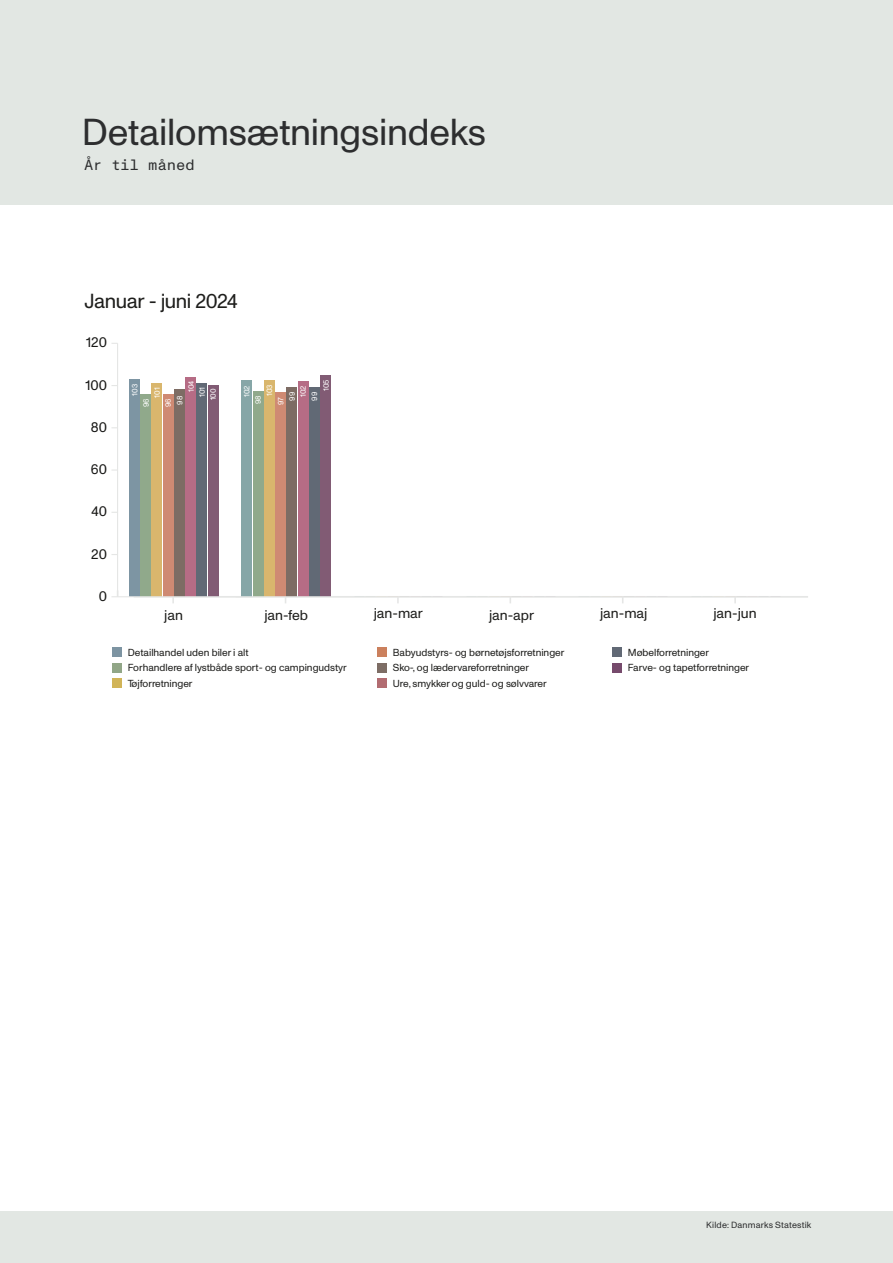
<style>
.page{position:relative;width:893px;height:1263px;background:#fff}
.page>*{position:absolute;margin:0;border:0;box-sizing:border-box;transform-origin:0 0}
.t1{font:37.5px "Monument Grotesk";letter-spacing:-.005em;color:#2d2e2f}
.t2{font:20.4px "Monument Grotesk";letter-spacing:-.02em;color:#1e1e1c}
.t3{font:15px "Monument Grotesk Mono";color:#2d2e2f}
.t4{font:14.1px "Monument Grotesk";color:#1e1e1c}
.t5{font:14.1px "Monument Grotesk";color:#181816}
.t6{font:10.2px/15.8px "Monument Grotesk";color:#1e1e1c}
.t7{font:9px "Monument Grotesk";letter-spacing:.02em;color:#2d2e2f}
.t8{font:7.8px "Monument Grotesk";letter-spacing:.005em;color:#fff}
</style>
<div class="page">
<div style="left:0;top:1212px;width:893px;height:51px;background:#e2e7e3"></div>
<div style="left:0;top:0;width:893px;height:204px;background:#e2e7e3"></div>
<svg style="left:172px;top:597px;width:2px;height:6px"></svg>
<svg style="left:397px;top:597px;width:2px;height:6px"></svg>
<svg style="left:734px;top:597px;width:2px;height:6px"></svg>
<hr style="left:117px;top:343px;width:1px;height:254px;background:#e5e6e5">
<div style="left:208px;top:385px;width:10px;height:212px;background:#815b74"></div>
<div style="left:320px;top:375px;width:11px;height:222px;background:#815b74"></div>
<div style="left:197px;top:383px;width:10px;height:214px;background:#616975"></div>
<div style="left:309px;top:388px;width:10px;height:209px;background:#616975"></div>
<div style="left:186px;top:377px;width:10px;height:220px;background:#b66c85"></div>
<div style="left:298px;top:381px;width:10px;height:216px;background:#b66c85"></div>
<div style="left:174px;top:390px;width:10px;height:207px;background:#7d6c64"></div>
<div style="left:287px;top:387px;width:10px;height:210px;background:#7d6c64"></div>
<div style="left:163px;top:394px;width:10px;height:203px;background:#cf8a73"></div>
<div style="left:275px;top:392px;width:11px;height:205px;background:#cf8a73"></div>
<div style="left:152px;top:383px;width:10px;height:214px;background:#d9b66d"></div>
<div style="left:264px;top:380px;width:10px;height:217px;background:#d9b66d"></div>
<div style="left:141px;top:394px;width:10px;height:203px;background:#90a98b"></div>
<div style="left:253px;top:391px;width:10px;height:206px;background:#90a98b"></div>
<div style="left:129px;top:379px;width:10px;height:218px;background:#7d95a3"></div>
<div style="left:242px;top:381px;width:10px;height:216px;background:#86a6a7"></div>
<div style="left:112px;top:647px;width:10px;height:10px;background:#7d94a2"></div>
<div style="left:377px;top:647px;width:10px;height:10px;background:#cb805d"></div>
<div style="left:377px;top:663px;width:10px;height:10px;background:#7d6d65"></div>
<div style="left:377px;top:678px;width:10px;height:10px;background:#b26c71"></div>
<div style="left:612px;top:647px;width:10px;height:10px;background:#616975"></div>
<div style="left:112px;top:663px;width:10px;height:10px;background:#91a687"></div>
<div style="left:112px;top:678px;width:10px;height:10px;background:#d1b458"></div>
<hr style="left:118px;top:596px;width:690px;height:1px;background:#e5e6e5">
<div style="left:612px;top:663px;width:10px;height:10px;background:#764a6c"></div>
<p class="t1" style="left:82px;top:106px;width:406px">Detailomsætningsindeks</p>
<p class="t3" style="left:84px;top:155px;width:112px">År til måned</p>
<p class="t2" style="left:84px;top:286px;width:155px">Januar - juni 2024</p>
<p class="t5" style="left:86px;top:333px;width:22px">120</p>
<p class="t5" style="left:85px;top:375px;width:23px">100</p>
<p class="t5" style="left:91px;top:417px;width:18px">80</p>
<p class="t5" style="left:91px;top:459px;width:18px">60</p>
<p class="t5" style="left:91px;top:502px;width:17px">40</p>
<p class="t5" style="left:91px;top:544px;width:17px">20</p>
<p class="t5" style="left:99px;top:586px;width:10px">0</p>
<p class="t8" style="left:321px;top:391px;width:13px;rotate:-90deg">105</p>
<p class="t8" style="left:186px;top:392px;width:13px;rotate:-90deg">104</p>
<p class="t8" style="left:129px;top:396px;width:13px;rotate:-90deg">103</p>
<p class="t8" style="left:264px;top:396px;width:13px;rotate:-90deg">103</p>
<p class="t8" style="left:241px;top:397px;width:13px;rotate:-90deg">102</p>
<p class="t8" style="left:287px;top:401px;width:10px;rotate:-90deg">99</p>
<p class="t8" style="left:298px;top:397px;width:13px;rotate:-90deg">102</p>
<p class="t8" style="left:309px;top:401px;width:10px;rotate:-90deg">99</p>
<p class="t8" style="left:197px;top:397px;width:12px;rotate:-90deg">101</p>
<p class="t8" style="left:208px;top:400px;width:14px;rotate:-90deg">100</p>
<p class="t8" style="left:253px;top:404px;width:10px;rotate:-90deg">98</p>
<p class="t8" style="left:152px;top:398px;width:12px;rotate:-90deg">101</p>
<p class="t8" style="left:174px;top:405px;width:10px;rotate:-90deg">98</p>
<p class="t8" style="left:275px;top:405px;width:9px;rotate:-90deg">97</p>
<p class="t8" style="left:163px;top:407px;width:10px;rotate:-90deg">96</p>
<p class="t8" style="left:141px;top:407px;width:10px;rotate:-90deg">96</p>
<p class="t4" style="left:164px;top:605px;width:20px">jan</p>
<p class="t4" style="left:264px;top:605px;width:45px">jan-feb</p>
<p class="t4" style="left:374px;top:604px;width:51px">jan-mar</p>
<p class="t4" style="left:489px;top:605px;width:47px">jan-apr</p>
<p class="t4" style="left:600px;top:604px;width:49px">jan-maj</p>
<p class="t4" style="left:713px;top:604px;width:45px">jan-jun</p>
<p class="t6" style="left:128px;top:644px;width:220px">Detailhandel uden biler i alt<br>Forhandlere af lystbåde sport- og campingudstyr<br>Tøjforretninger</p>
<p class="t6" style="left:628px;top:644px;width:123px">Møbelforretninger<br>Farve- og tapetforretninger</p>
<p class="t6" style="left:393px;top:644px;width:173px">Babyudstyrs- og børnetøjsforretninger<br>Sko-, og lædervareforretninger<br>Ure, smykker og guld- og sølvvarer</p>
<p class="t7" style="left:706px;top:1218px;width:107px">Kilde: Danmarks Statestik</p>
</div>
